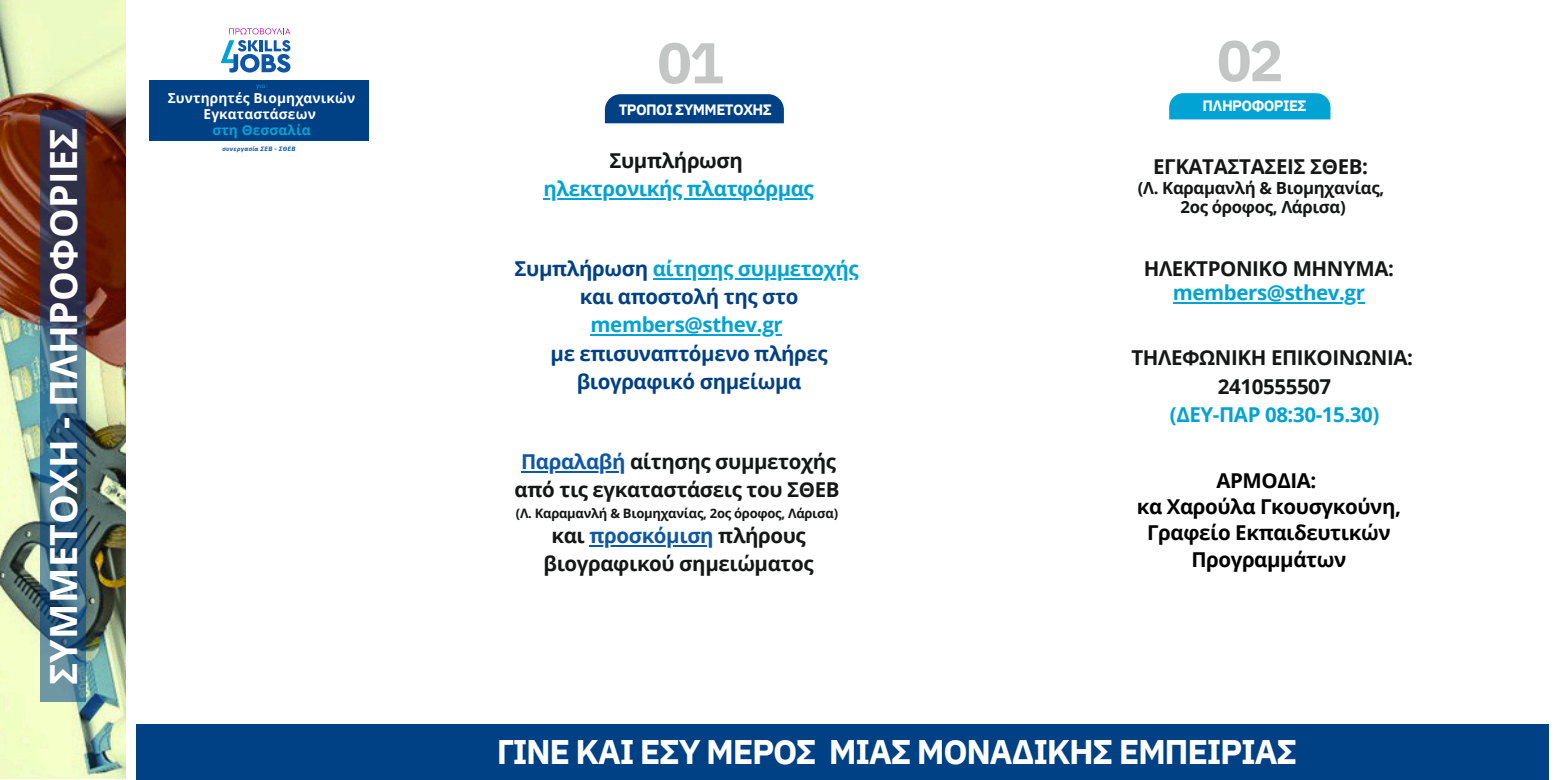
<style>
.page{position:relative;width:1559px;height:780px;background:#fff}
.page>*{position:absolute;margin:0;border:0;box-sizing:border-box;transform-origin:0 0}
.t1{font:700 57.38px "IBM Plex Sans";color:#c4c5c5}
.t2{font:700 37.5px "Open Sans";letter-spacing:.01em;color:#fff}
.t3{font:700 34.12px "IBM Plex Sans";letter-spacing:-.04em;color:#fff}
.t4{font:700 20.5px/28.1px "Open Sans";letter-spacing:-.02em;color:#151616;text-align:center}
.t5{font:700 20.5px "Open Sans";letter-spacing:-.02em;color:#00a3d4}
.t6{font:700 20.5px/28.1px "Open Sans";letter-spacing:-.02em;color:#004085;text-align:center}
.t7{font:700 20.5px/26.2px "Open Sans";letter-spacing:-.02em;color:#000;text-align:center}
.t8{font:700 16.75px/18.8px "Open Sans";letter-spacing:-.02em;color:#151616;text-align:center}
.t9{font:700 15px "IBM Plex Sans";letter-spacing:-.04em;color:#fff}
.t10{font:700 13.75px/16px "Open Sans";letter-spacing:.01em;color:#fff;text-align:center}
.t11{font:700 13px "Open Sans";letter-spacing:-.02em;color:#151616}
.t12{font:italic 700 6.25px "IBM Plex Sans";letter-spacing:.04em;color:#0e57a6}
.t13{font:6.25px "Open Sans";color:#00a3d4}
.s1{color:#00a3d4}
.s2{color:#004085}
.s3{color:#0e57a6}
</style>
<div class="page">
<hr style="left:653px;top:278px;width:205px;height:2px;background:#00a3d4">
<hr style="left:591px;top:334px;width:191px;height:2px;background:#00a3d4">
<hr style="left:521px;top:471px;width:104px;height:2px;background:#0e57a6">
<hr style="left:589px;top:545px;width:124px;height:2px;background:#0e57a6">
<div style="left:136px;top:724px;width:1412px;height:56px;background:#004085"></div>
<img style="left:0;top:0;width:126px;height:778px">
<svg style="left:41px;top:110px;width:45px;height:592px;background:#38546f"></svg>
<hr style="left:543px;top:198px;width:270px;height:2px;background:#00a3d4">
<div style="left:605px;top:94px;width:179px;height:29px;background:#004085"></div>
<div style="left:1169px;top:93px;width:161px;height:26px;background:#00a3d4"></div>
<svg style="left:221px;top:40px;width:69px;height:33px"></svg>
<svg style="left:229px;top:28px;width:61px;height:6px"></svg>
<div style="left:149px;top:80px;width:219px;height:60px;background:#004085"></div>
<hr style="left:1173px;top:302px;width:191px;height:2px;background:#00a3d4">
<h3 class="t2" style="left:37px;top:685px;width:559px;rotate:-90deg">ΣΥΜΜΕΤΟΧΗ - ΠΛΗΡΟΦΟΡΙΕΣ</h3>
<h2 class="t13" style="left:256px;top:82px;width:11px">για</h2>
<h2 class="t10" style="left:168px;top:90px;width:189px">Συντηρητές Βιομηχανικών<br>Εγκαταστάσεων<br><span class="s1">στη Θεσσαλία</span></h2>
<h3 class="t12" style="left:222px;top:145px;width:74px">συνεργασία ΣΕΒ - ΣΘΕΒ</h3>
<p class="t1" style="left:657px;top:25px;width:68px">01</p>
<p class="t9" style="left:619px;top:100px;width:155px">ΤΡΟΠΟΙ ΣΥΜΜΕΤΟΧΗΣ</p>
<h3 class="t4" style="left:609px;top:146px;width:135px">Συμπλήρωση</h3>
<h3 class="t5" style="left:543px;top:174px;width:272px">ηλεκτρονικής πλατφόρμας</h3>
<p class="t5" style="left:515px;top:254px;width:346px"><span class="s2">Συμπλήρωση</span> αίτησης συμμετοχής</p>
<h1 class="t6" style="left:580px;top:282px;width:220px">και αποστολή της στο</h1>
<h6 class="t6" style="left:550px;top:310px;width:279px"><span class="s1">members@sthev.gr<br></span>με επισυναπτόμενο πλήρες βιογραφικό σημείωμα</h6>
<p class="t4" style="left:515px;top:447px;width:326px"><span class="s3">Παραλαβή</span> αίτησης συμμετοχής από τις εγκαταστάσεις του ΣΘΕΒ</p>
<p class="t11" style="left:516px;top:504px;width:324px">(Λ. Καραμανλή &amp; Βιομηχανίας, 2ος όροφος, Λάρισα)</p>
<p class="t4" style="left:551px;top:521px;width:256px">και <span class="s3">προσκόμιση</span> πλήρους</p>
<p class="t4" style="left:544px;top:549px;width:272px">βιογραφικού σημειώματος</p>
<h5 class="t1" style="left:1217px;top:22px;width:68px">02</h5>
<h4 class="t9" style="left:1202px;top:96px;width:106px">ΠΛΗΡΟΦΟΡΙΕΣ</h4>
<h5 class="t4" style="left:1153px;top:152px;width:216px">ΕΓΚΑΤΑΣΤΑΣΕΙΣ ΣΘΕΒ:</h5>
<h5 class="t8" style="left:1138px;top:178px;width:248px">(Λ. Καραμανλή &amp; Βιομηχανίας,<br>2ος όροφος, Λάρισα)</h5>
<h1 class="t4" style="left:1144px;top:254px;width:252px">ΗΛΕΚΤΡΟΝΙΚΟ ΜΗΝΥΜΑ:</h1>
<p class="t5" style="left:1173px;top:278px;width:194px">members@sthev.gr</p>
<p class="t4" style="left:1131px;top:343px;width:283px">ΤΗΛΕΦΩΝΙΚΗ ΕΠΙΚΟΙΝΩΝΙΑ:<br>2410555507</p>
<p class="t5" style="left:1170px;top:400px;width:211px">(ΔΕΥ-ΠΑΡ 08:30-15.30)</p>
<p class="t7" style="left:1137px;top:467px;width:266px">ΑΡΜΟΔΙΑ:<br>κα Χαρούλα Γκουσγκούνη,<br>Γραφείο Εκπαιδευτικών<br>Προγραμμάτων</p>
<h3 class="t3" style="left:497px;top:729px;width:802px">ΓΙΝΕ ΚΑΙ ΕΣΥ ΜΕΡΟΣ ΜΙΑΣ ΜΟΝΑΔΙΚΗΣ ΕΜΠΕΙΡΙΑΣ</h3>
</div>
